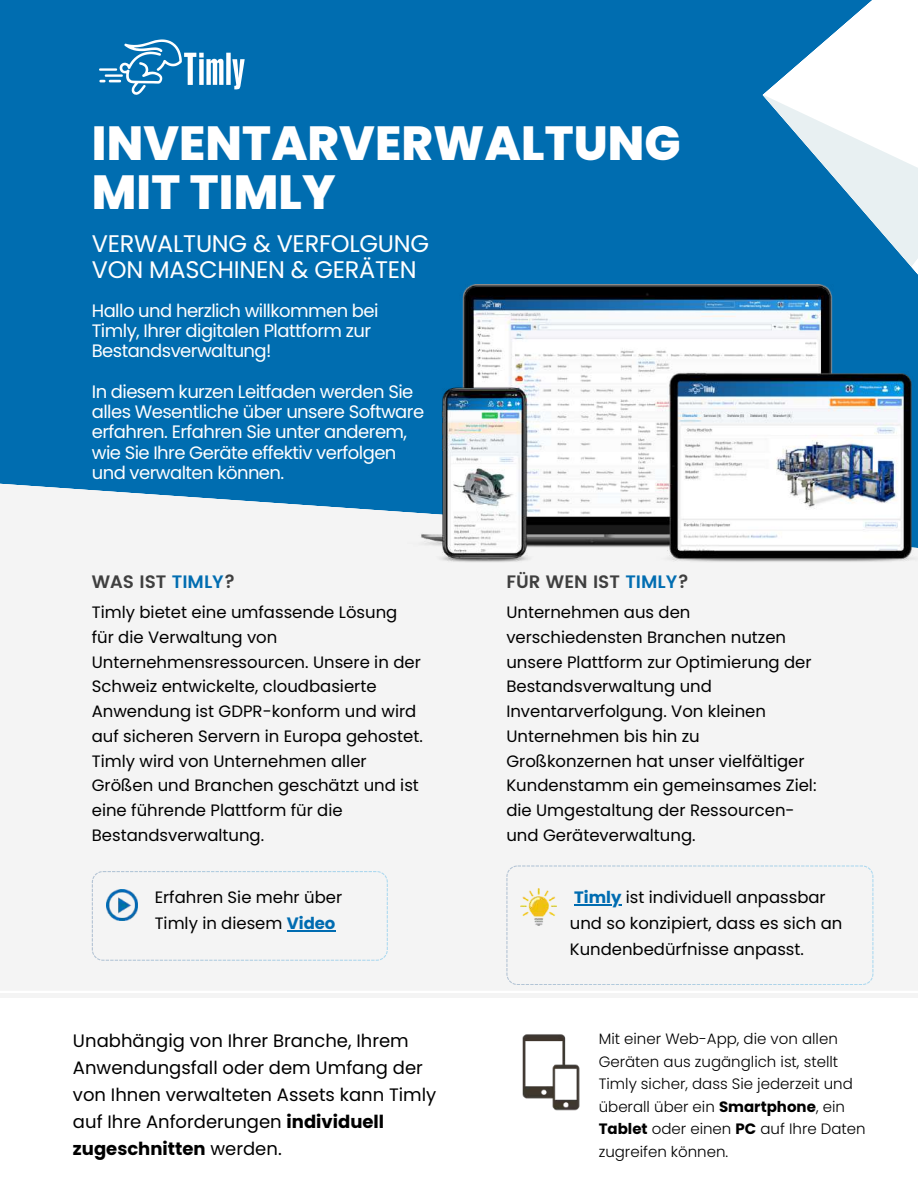
<style>
.page{position:relative;width:918px;height:1188px;background:#f4f4f4}
.page>*{position:absolute;margin:0;border:0;box-sizing:border-box;transform-origin:0 0}
.t1{font:800 47.85px/49.5px "Poppins";letter-spacing:.005em;color:#fff}
.t2{font:24px/25.8px "Poppins";letter-spacing:-.01em;color:#fff}
.t3{font:18px/20.2px "Poppins";letter-spacing:-.03em;color:#fff}
.t4{font:18px/27px "Poppins";color:#000}
.t5{font:600 18px "Poppins";color:#3f3f3f}
.t6{font:16.5px/24.8px "Poppins";color:#000}
.t7{font:300 15px/22.5px "Poppins";color:#000}
.s1{color:#016db1}
.s2{font-weight:700;color:#006cb1}
.s3{font-weight:700}
</style>
<div class="page">
<div style="left:0;top:0;width:762px;height:512px;background:#006db0"></div>
<svg style="left:92px;top:871px;width:296px;height:90px"></svg>
<svg style="left:506px;top:865px;width:367px;height:120px"></svg>
<hr style="left:0;top:991px;width:918px;height:2px;background:#fff">
<svg style="left:99px;top:39px;width:146px;height:56px"></svg>
<div style="left:0;top:998px;width:918px;height:190px;background:#fff"></div>
<svg style="left:762px;top:0;width:156px;height:285px;fill:#fff"></svg>
<svg style="left:762px;top:94px;width:156px;height:174px"></svg>
<img style="left:520px;top:888px;width:36px;height:37px">
<img style="left:522px;top:1034px;width:58px;height:77px">
<img style="left:107px;top:890px;width:30px;height:30px">
<img style="left:402px;top:285px;width:516px;height:277px">
<hr style="left:287px;top:930px;width:48px;height:1px;background:#006cb1">
<hr style="left:574px;top:904px;width:48px;height:2px;background:#006cb1">
<h1 class="t1" style="left:92px;top:118px;width:591px">INVENTARVERWALTUNG<br>MIT TIMLY</h1>
<h2 class="t2" style="left:92px;top:231px;width:339px">VERWALTUNG &amp; VERFOLGUNG<br>VON MASCHINEN &amp; GERÄTEN</h2>
<p class="t3" style="left:92px;top:301px;width:288px">Hallo und herzlich willkommen bei<br>Timly, Ihrer digitalen Plattform zur<br>Bestandsverwaltung!</p>
<p class="t3" style="left:92px;top:382px;width:334px">In diesem kurzen Leitfaden werden Sie alles Wesentliche über unsere Software erfahren. Erfahren Sie unter anderem, wie Sie Ihre Geräte effektiv verfolgen und verwalten können.</p>
<p class="t5" style="left:92px;top:571px;width:145px">WAS IST <span class="s1">TIMLY</span>?</p>
<p class="t6" style="left:92px;top:600px;width:333px">Timly bietet eine umfassende Lösung für die Verwaltung von Unternehmensressourcen. Unsere in der Schweiz entwickelte, cloudbasierte Anwendung ist GDPR-konform und wird auf sicheren Servern in Europa gehostet.<br>Timly wird von Unternehmen aller Größen und Branchen geschätzt und ist eine führende Plattform für die Bestandsverwaltung.</p>
<p class="t5" style="left:506px;top:571px;width:184px">FÜR WEN IST <span class="s1">TIMLY</span>?</p>
<p class="t6" style="left:506px;top:600px;width:312px">Unternehmen aus den verschiedensten Branchen nutzen unsere Plattform zur Optimierung der<br>Bestandsverwaltung und<br>Inventarverfolgung. Von kleinen<br>Unternehmen bis hin zu<br>Großkonzernen hat unser vielfältiger<br>Kundenstamm ein gemeinsames Ziel: die Umgestaltung der Ressourcen&shy;und Geräteverwaltung.</p>
<p class="t6" style="left:155px;top:885px;width:189px;line-height:25.8px">Erfahren Sie mehr über<br>Timly in diesem <span class="s2">Video</span></p>
<p class="t6" style="left:570px;top:885px;width:274px;line-height:25.8px"><span class="s2">Timly</span> ist individuell anpassbar und so konzipiert, dass es sich an<br>Kundenbedürfnisse anpasst.</p>
<p class="t4" style="left:73px;top:1028px;width:365px">Unabhängig von Ihrer Branche, Ihrem Anwendungsfall oder dem Umfang der von Ihnen verwalteten Assets kann Timly auf Ihre Anforderungen <span class="s3">individuell zugeschnitten</span> werden.</p>
<p class="t7" style="left:599px;top:1028px;width:269px">Mit einer Web-App, die von allen<br>Geräten aus zugänglich ist, stellt<br>Timly sicher, dass Sie jederzeit und überall über ein <span class="s3">Smartphone</span>, ein<br><span class="s3">Tablet</span> oder einen <span class="s3">PC</span> auf Ihre Daten zugreifen können.</p>
</div>
